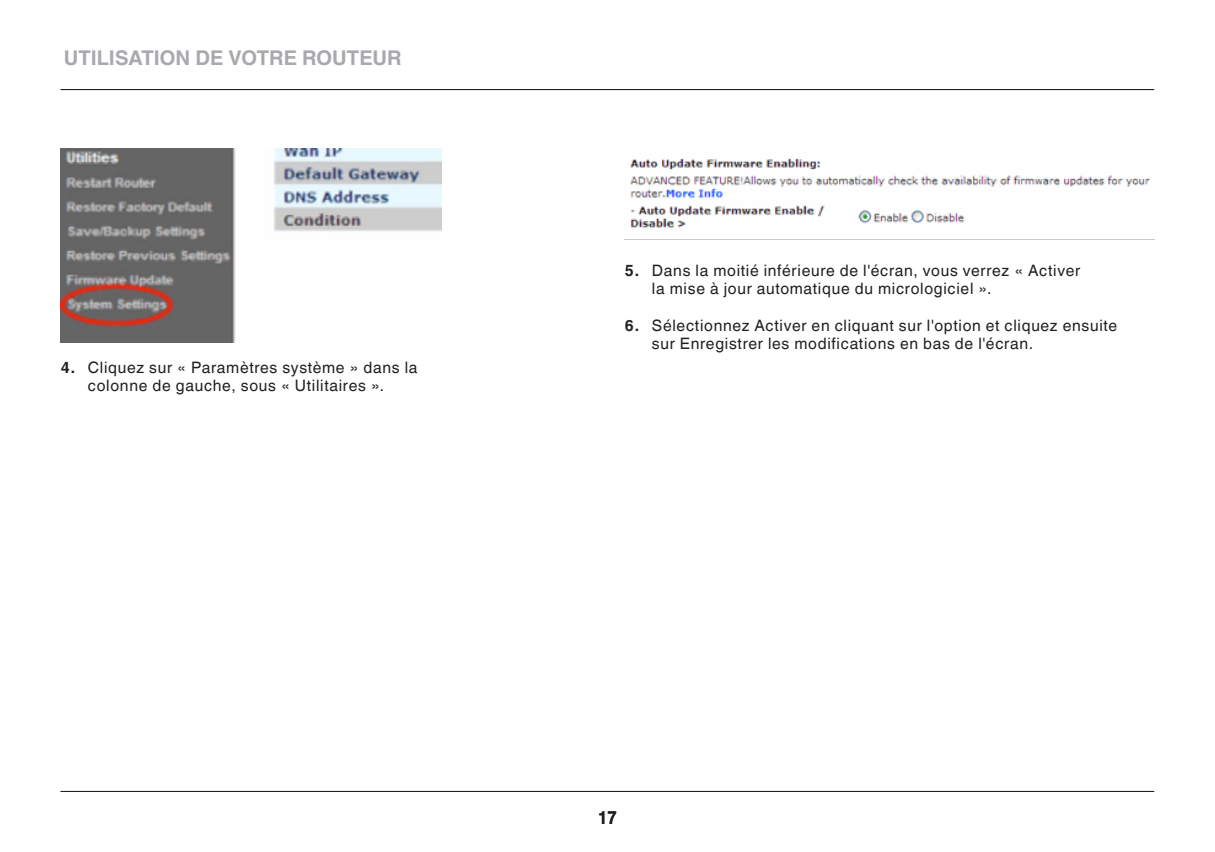
<style>
.page{position:relative;width:1215px;height:852px;background:#fff}
.page>*{position:absolute;margin:0;border:0;box-sizing:border-box;transform-origin:0 0}
.Section_Headers_Foll{font:700 20.25px "Helvetica World";color:#a8a9ad}
.t1{font:700 18px "Helvetica World";color:#231f20;scale:.9 1}
.body_bullets{font:15.75px/18px "Helvetica World";letter-spacing:.045em;color:#231f20}
.s1{font-weight:700}
</style>
<div class="page">
<hr style="left:61px;top:790px;width:1093px;height:1px;background:#231f20">
<hr style="left:61px;top:89px;width:1093px;height:1px;background:#231f20">
<img style="left:625px;top:158px;width:529px;height:82px">
<img style="left:61px;top:149px;width:380px;height:193px">
<p class="Section_Headers_Foll" style="left:64px;top:46px;width:283px">UTILISATION DE VOTRE ROUTEU</p>
<p class="Section_Headers_Foll" style="left:387px;top:46px;width:16px">R</p>
<p class="body_bullets" style="left:61px;top:358px;width:358px;text-align:center"><span class="s1">4.</span> Cliquez sur « Paramètres système » dans la colonne de gauche, sous « Utilitaires ».</p>
<p class="body_bullets" style="left:652px;top:262px;width:430px;text-indent:-27px"><span class="s1">5.</span> Dans la moitié inférieure de l'écran, vous verrez « Activer la mise à jour automatique du micrologiciel ».</p>
<p class="body_bullets" style="left:652px;top:316px;width:467px;text-indent:-27px"><span class="s1">6.</span> Sélectionnez Activer en cliquant sur l'option et cliquez ensuite sur Enregistrer les modifications en bas de l'écran.</p>
<p class="t1" style="left:598px;top:806px;width:22px">17</p>
</div>
